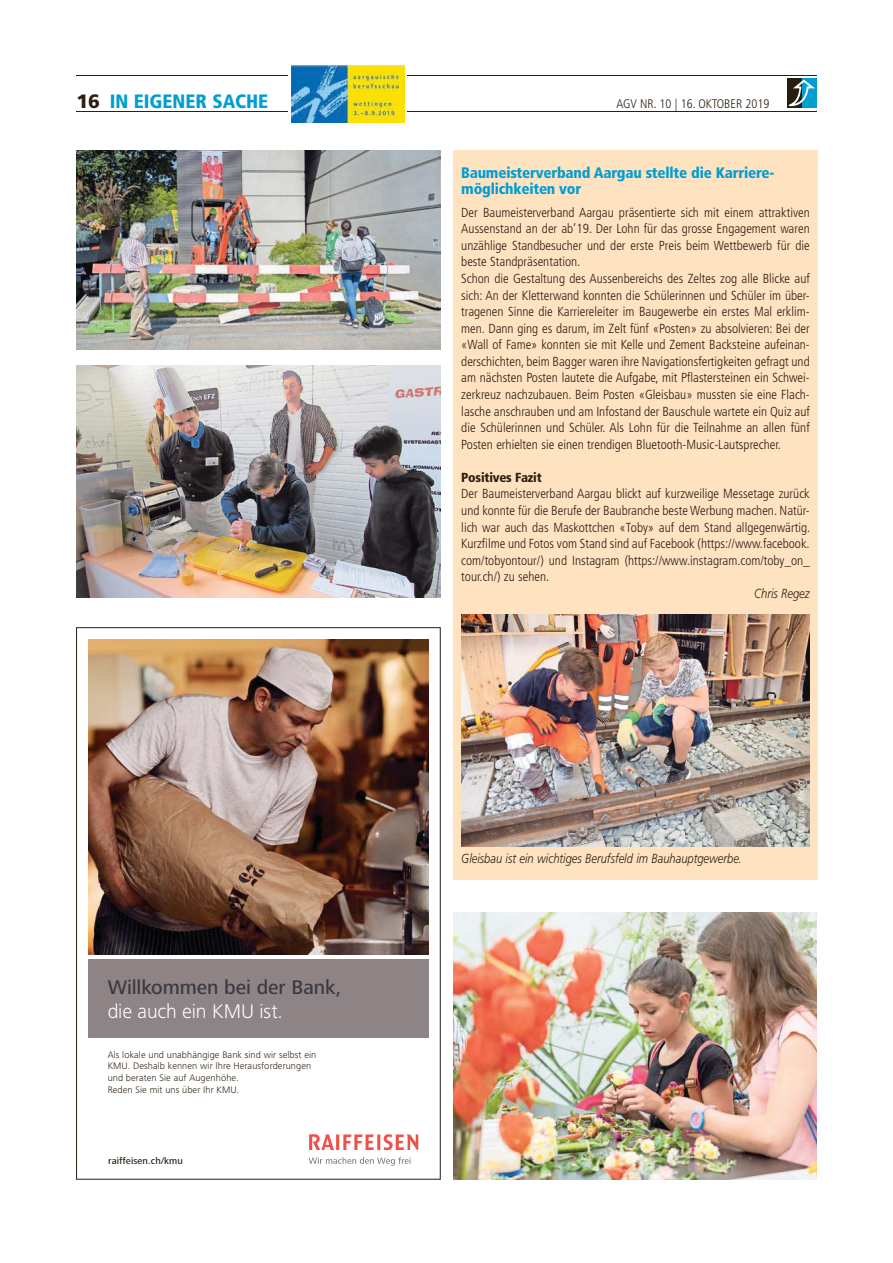
<style>
.page{position:relative;width:893px;height:1263px;background:#fff}
.page>*{position:absolute;margin:0;border:0;box-sizing:border-box;transform-origin:0 0}
.t1{font:500 20.4px "Frutiger Next LT";letter-spacing:-.005em;color:#393943}
.t2{font:300 20.4px "Frutiger Next LT";letter-spacing:-.01em;color:#fff}
.t3{font:900 condensed 19.35px "Frutiger";color:#029dd1}
.t4{font:900 condensed 15.15px/16.5px "Frutiger";letter-spacing:-.015em;color:#029dd1}
.t5{font:300 condensed 13.05px/16.5px "Frutiger";color:#2d1e11}
.t6{font:italic 300 13.05px "Frutiger";color:#2d1e11;scale:.85 1}
.t7{font:900 condensed 13.05px "Frutiger";letter-spacing:-.015em;color:#2d1e11}
.t8{font:300 condensed 12.45px "Frutiger";color:#2d1e11}
.t9{font:300 9.75px/11.7px "Frutiger Next LT";letter-spacing:.01em;color:#291d0f}
.t10{font:500 9.75px "Frutiger Next LT";letter-spacing:.01em;color:#291d0f}
.t11{font:300 condensed 9.6px "Frutiger";color:#fff}
.s1{font-stretch:normal;color:#2d1e11}
</style>
<div class="page">
<hr style="left:76px;top:112px;width:740px;height:1px;background:#2d1e11">
<hr style="left:76px;top:76px;width:740px;height:1px;background:#2d1e11">
<svg style="left:787px;top:79px;width:15px;height:29px"></svg>
<div style="left:802px;top:79px;width:14px;height:29px;background:#029dd1"></div>
<svg style="left:788px;top:80px;width:27px;height:26px"></svg>
<div style="left:453px;top:150px;width:364px;height:730px;background:#ffe3c1"></div>
<img style="left:461px;top:614px;width:349px;height:232px">
<img style="left:77px;top:150px;width:363px;height:199px">
<svg style="left:288px;top:65px;width:119px;height:58px"></svg>
<img style="left:292px;top:66px;width:112px;height:56px">
<img style="left:77px;top:366px;width:363px;height:232px">
<div style="left:88px;top:959px;width:341px;height:78px;background:#8f8485"></div>
<img style="left:88px;top:639px;width:341px;height:316px">
<svg style="left:309px;top:1157px;width:102px;height:9px"></svg>
<svg style="left:309px;top:1134px;width:109px;height:16px"></svg>
<img style="left:453px;top:913px;width:363px;height:266px">
<h2 class="t3" style="left:76px;top:94px;width:193px"><span class="s1">16</span> IN EIGENER SACHE</h2>
<p class="t8" style="left:616px;top:99px;width:154px">AGV NR. 10 | 16. OKTOBER 2019</p>
<p class="t4" style="left:461px;top:166px;width:315px">Baumeisterverband Aargau stellte die Karriere&shy;möglichkeiten vor</p>
<p class="t5" style="left:461px;top:205px;width:350px">Der Baumeisterverband Aargau präsentierte sich mit einem attraktiven Aussenstand an der ab’19. Der Lohn für das grosse Engagement waren unzählige Standbesucher und der erste Preis beim Wettbewerb für die beste Standpräsentation.<br>Schon die Gestaltung des Aussenbereichs des Zeltes zog alle Blicke auf sich: An der Kletterwand konnten die Schülerinnen und Schüler im über&shy;tragenen Sinne die Karriereleiter im Baugewerbe ein erstes Mal erklim&shy;men. Dann ging es darum, im Zelt fünf «Posten» zu absolvieren: Bei der «Wall of Fame» konnten sie mit Kelle und Zement Backsteine aufeinan&shy;derschichten, beim Bagger waren ihre Navigationsfertigkeiten gefragt und am nächsten Posten lautete die Aufgabe, mit Pflastersteinen ein Schwei&shy;zerkreuz nachzubauen. Beim Posten «Gleisbau» mussten sie eine Flach&shy;lasche anschrauben und am Infostand der Bauschule wartete ein Quiz auf die Schülerinnen und Schüler. Als Lohn für die Teilnahme an allen fünf Posten erhielten sie einen trendigen Bluetooth-Music-Lautsprecher.</p>
<p class="t7" style="left:461px;top:472px;width:82px">Positives Fazit</p>
<p class="t5" style="left:461px;top:487px;width:350px;text-align:justify">Der Baumeisterverband Aargau blickt auf kurzweilige Messetage zurück und konnte für die Berufe der Baubranche beste Werbung machen. Natür&shy;lich war auch das Maskottchen «Toby» auf dem Stand allgegenwärtig.<br>Kurzfilme und Fotos vom Stand sind auf Facebook (https://www.facebook. com/tobyontour/) und Instagram (https://www.instagram.com/toby_on_ tour.ch/) zu sehen.</p>
<p class="t6" style="left:754px;top:588px;width:67px">Chris Regez</p>
<h1 class="t1" style="left:108px;top:975px;width:235px">Willkommen bei der Bank,</h1>
<h1 class="t2" style="left:108px;top:1003px;width:177px">die auch ein KMU ist.</h1>
<p class="t9" style="left:108px;top:1050px;width:210px">Als lokale und unabhängige Bank sind wir selbst ein KMU. Deshalb kennen wir Ihre Herausforderungen und beraten Sie auf Augenhöhe.<br>Reden Sie mit uns über Ihr KMU.</p>
<p class="t10" style="left:108px;top:1155px;width:76px">raiffeisen.ch/kmu</p>
<p class="t6" style="left:461px;top:853px;width:332px">Gleisbau ist ein wichtiges Berufsfeld im Bauhauptgewerbe.</p>
<p class="t11" style="left:797px;top:841px;width:63px;rotate:-90deg">Foto: Chris Regez</p>
</div>
